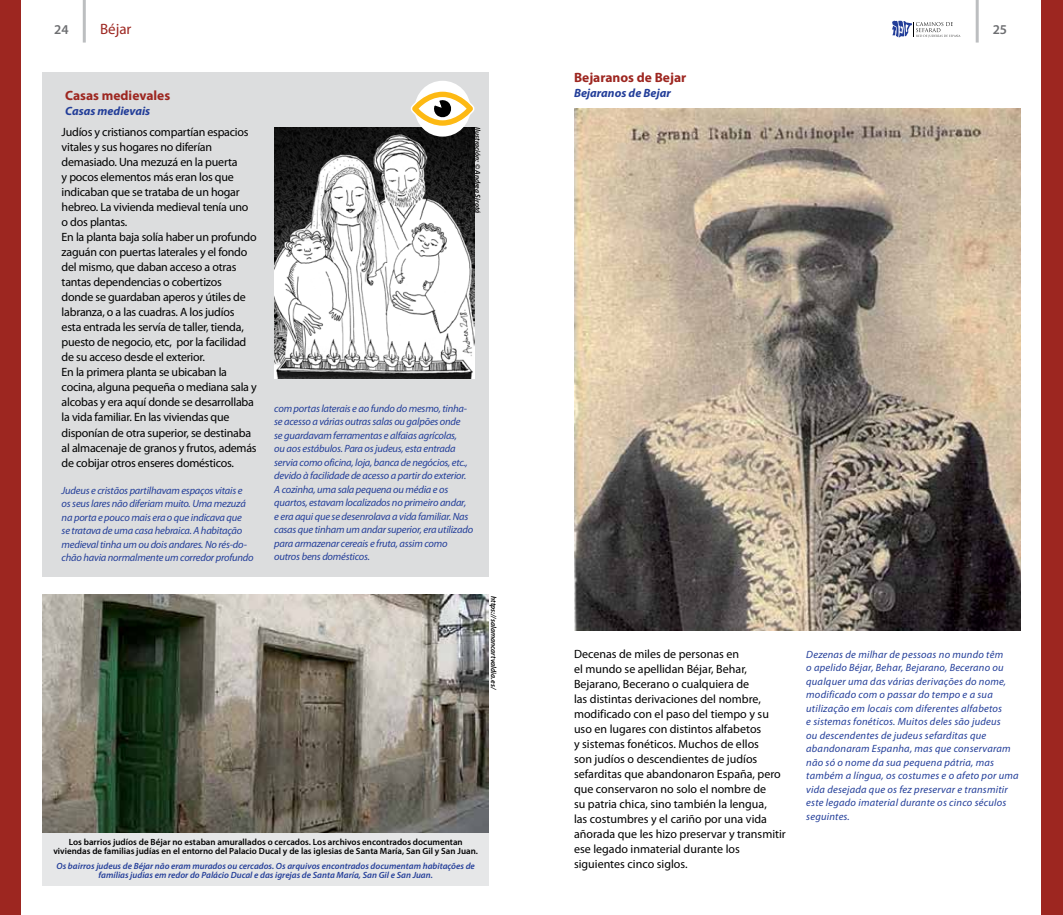
<style>
.page{position:relative;width:1063px;height:915px;background:#fff}
.page>*{position:absolute;margin:0;border:0;box-sizing:border-box;transform-origin:0 0}
.t1{font:15px "Myriad Pro";color:#9d2620}
.t2{font:700 13.5px "Myriad Pro";color:#9d2620}
.t3{font:600 13.5px "Myriad Pro";color:#6d6e71}
.t4{font:12px/15px "Myriad Pro";letter-spacing:-.02em;color:#000}
.t5{font:12px/15px "Myriad Pro";color:#000}
.t6{font:italic 700 12px "Myriad Pro";color:#233e99}
.t7{font:italic 10.5px/13.5px "Myriad Pro";letter-spacing:-.02em;color:#233e99}
.t8{font:italic 10.5px/13.5px "Myriad Pro";letter-spacing:.02em;color:#233e99}
.t9{font:600 9px/9px "Myriad Pro";color:#000;text-align:center}
.t10{font:italic 600 9px/9px "Myriad Pro";color:#233e99;text-align:center}
.t11{font:italic 600 7.5px "Myriad Pro";color:#000}
</style>
<div class="page">
<div style="left:1042px;top:0;width:21px;height:914px;background:#9d2620"></div>
<hr style="left:976px;top:0;width:3px;height:43px;background:#bcbec0">
<svg style="left:892px;top:21px;width:69px;height:17px"></svg>
<hr style="left:83px;top:0;width:3px;height:43px;background:#bcbec0">
<div style="left:0;top:0;width:21px;height:914px;background:#9d2620"></div>
<img style="left:43px;top:594px;width:446px;height:238px">
<div style="left:43px;top:72px;width:446px;height:504px;background:#dcddde"></div>
<div style="left:43px;top:832px;width:446px;height:52px;background:#e6e7e8"></div>
<img style="left:574px;top:109px;width:446px;height:521px">
<img style="left:274px;top:127px;width:200px;height:251px">
<div style="left:415px;top:81px;width:55px;height:56px;background:#fff;border-radius:50%"></div>
<svg style="left:411px;top:89px;width:64px;height:39px"></svg>
<p class="t3" style="left:54px;top:21px;width:16px">24</p>
<p class="t1" style="left:100px;top:20px;width:33px">Béjar</p>
<p class="t3" style="left:993px;top:21px;width:16px">25</p>
<p class="t2" style="left:65px;top:86px;width:107px">Casas medievales</p>
<p class="t6" style="left:65px;top:103px;width:86px">Casas medievais</p>
<p class="t4" style="left:62px;top:124px;width:197px">Judíos y cristianos compartían espacios vitales y sus hogares no diferían demasiado. Una mezuzá en la puerta<br>y pocos elementos más eran los que indicaban que se trataba de un hogar hebreo. La vivienda medieval tenía uno o dos plantas.<br>En la planta baja solía haber un profundo zaguán con puertas laterales y el fondo del mismo, que daban acceso a otras tantas dependencias o cobertizos<br>donde se guardaban aperos y útiles de labranza, o a las cuadras. A los judíos esta entrada les servía de taller, tienda, puesto de negocio, etc, por la facilidad de su acceso desde el exterior.<br>En la primera planta se ubicaban la cocina, alguna pequeña o mediana sala y alcobas y era aquí donde se desarrollaba la vida familiar. En las viviendas que disponían de otra superior, se destinaba al almacenaje de granos y frutos, además de cobijar otros enseres domésticos.</p>
<p class="t7" style="left:62px;top:483px;width:194px">Judeus e cristãos partilhavam espaços vitais e os seus lares não diferiam muito. Uma mezuzá na porta e pouco mais era o que indicava que<br>se tratava de uma casa hebraica. A habitação medieval tinha um ou dois andares. No rés-do&shy;chão havia normalmente um corredor profundo</p>
<p class="t11" style="left:483px;top:127px;width:87px;rotate:90deg">Ilustración: © Andrea Sirotá</p>
<p class="t7" style="left:274px;top:401px;width:200px">com portas laterais e ao fundo do mesmo, tinha&shy;se acesso a várias outras salas ou galpões onde<br>se guardavam ferramentas e alfaias agrícolas,<br>ou aos estábulos. Para os judeus, esta entrada servia como oficina, loja, banca de negócios, etc., devido à facilidade de acesso a partir do exterior.<br>A cozinha, uma sala pequena ou média e os quartos, estavam localizados no primeiro andar, e era aqui que se desenrolava a vida familiar. Nas casas que tinham um andar superior, era utilizado para armazenar cereais e fruta, assim como outros bens domésticos.</p>
<p class="t11" style="left:499px;top:596px;width:95px;rotate:90deg">https://salamancartvaldia.es/</p>
<p class="t9" style="left:53px;top:837px;width:426px">Los barrios judíos de Béjar no estaban amurallados o cercados. Los archivos encontrados documentan viviendas de familias judías en el entorno del Palacio Ducal y de las iglesias de Santa María, San Gil y San Juan.</p>
<p class="t10" style="left:57px;top:861px;width:420px">Os bairros judeus de Béjar não eram murados ou cercados. Os arquivos encontrados documentam habitações de famílias judias em redor do Palácio Ducal e das igrejas de Santa María, San Gil e San Juan.</p>
<p class="t2" style="left:574px;top:69px;width:114px">Bejaranos de Bejar</p>
<p class="t6" style="left:574px;top:86px;width:98px">Bejaranos de Bejar</p>
<p class="t5" style="left:574px;top:645px;width:213px">Decenas de miles de personas en<br>el mundo se apellidan Béjar, Behar, Bejarano, Becerano o cualquiera de<br>las distintas derivaciones del nombre, modificado con el paso del tiempo y su uso en lugares con distintos alfabetos<br>y sistemas fonéticos. Muchos de ellos<br>son judíos o descendientes de judíos sefarditas que abandonaron España, pero que conservaron no solo el nombre de<br>su patria chica, sino también la lengua,<br>las costumbres y el cariño por una vida añorada que les hizo preservar y transmitir ese legado inmaterial durante los siguientes cinco siglos.</p>
<p class="t8" style="left:806px;top:647px;width:214px">Dezenas de milhar de pessoas no mundo têm<br>o apelido Béjar, Behar, Bejarano, Becerano ou qualquer uma das várias derivações do nome, modificado com o passar do tempo e a sua utilização em locais com diferentes alfabetos<br>e sistemas fonéticos. Muitos deles são judeus<br>ou descendentes de judeus sefarditas que abandonaram Espanha, mas que conservaram não só o nome da sua pequena pátria, mas também a língua, os costumes e o afeto por uma vida desejada que os fez preservar e transmitir este legado imaterial durante os cinco séculos seguintes.</p>
</div>
